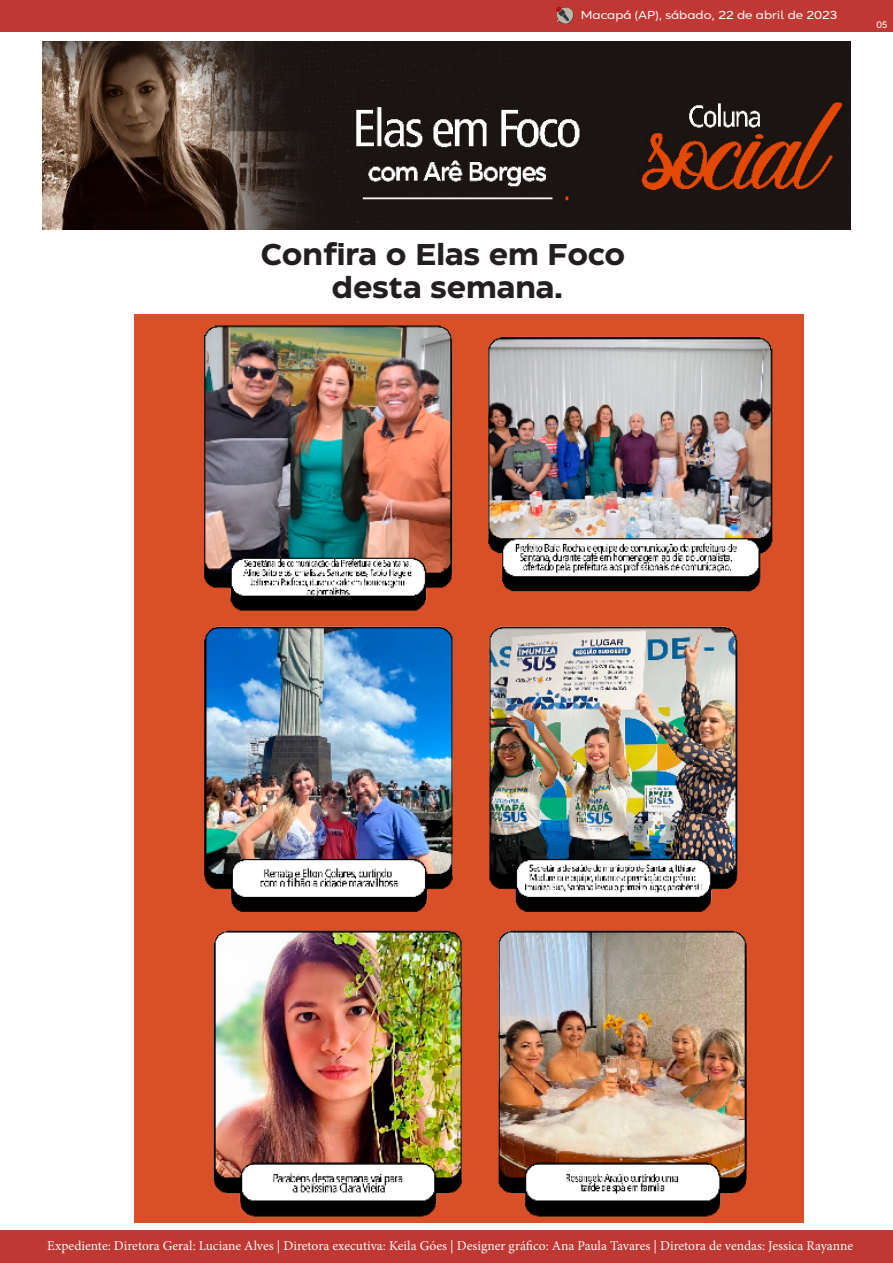
<style>
.page{position:relative;width:893px;height:1263px;background:#fff}
.page>*{position:absolute;margin:0;border:0;box-sizing:border-box;transform-origin:0 0}
.t1{font:700 30px "Eastman Roman Trial";color:#231f20}
.t2{font:13.5px "Minion Pro";color:#fafafa}
.t3{font:500 11.1px "Kentledge";color:#f8f6f7;scale:1.16 1}
.t4{font:500 9px "Kentledge";color:#fcfcfc}
</style>
<div class="page">
<div style="left:0;top:0;width:893px;height:32px;background:#bf3833"></div>
<div style="left:0;top:1230px;width:893px;height:33px;background:#bf3833"></div>
<img style="left:556px;top:6px;width:18px;height:19px">
<img style="left:43px;top:42px;width:807px;height:188px">
<img style="left:134px;top:314px;width:670px;height:909px">
<p class="t3" style="left:581px;top:7px;width:223px">Macapá (AP), sábado, 22 de abril de 2023</p>
<p class="t4" style="left:877px;top:19px;width:12px">05</p>
<p class="t1" style="left:260px;top:231px;width:366px">Confira o Elas em Foco</p>
<p class="t1" style="left:332px;top:264px;width:233px">desta semana.</p>
<p class="t2" style="left:47px;top:1237px;width:807px">Expediente: Diretora Geral: Luciane Alves | Diretora executiva: Keila Góes | Designer gráfico: Ana Paula Tavares | Diretora de vendas: Jessica Rayanne</p>
</div>
